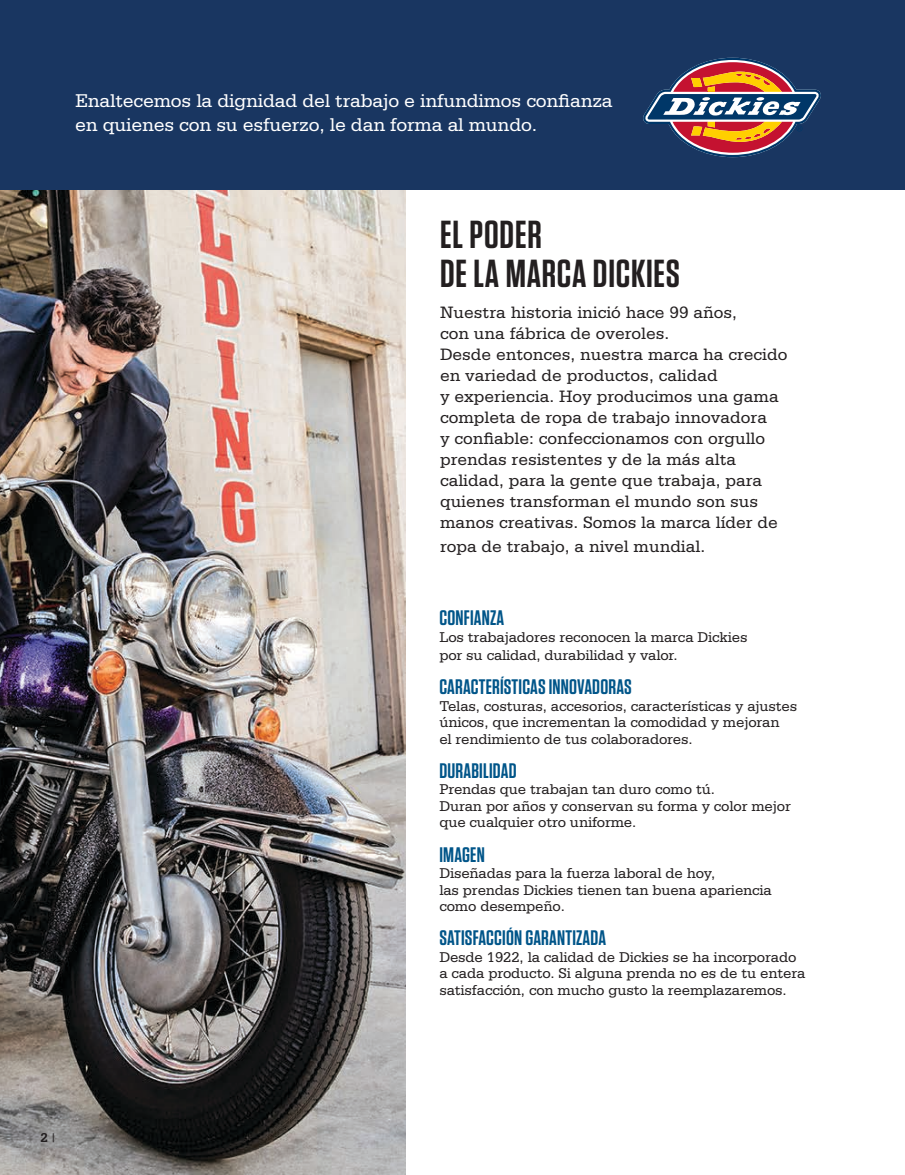
<style>
.page{position:relative;width:905px;height:1175px;background:#fff}
.page>*{position:absolute;margin:0;border:0;box-sizing:border-box;transform-origin:0 0}
.t1{font:600 39px/39px "Tungsten";letter-spacing:.02em;color:#231f20}
.t2{font:600 21px "Tungsten";letter-spacing:.01em;color:#005589}
.t3{font:19.5px/24px "Serifa";letter-spacing:-.01em;color:#fff}
.t4{font:17.4px/21px "Serifa";color:#231f20}
.t5{font:15px/16.5px "Serifa";letter-spacing:-.01em;color:#231f20}
.t6{font:700 13.5px "Serifa";color:#231f20}
.s1{font-size:9px}
</style>
<div class="page">
<img style="left:0;top:189px;width:406px;height:985px">
<div style="left:0;top:0;width:904px;height:189px;background:#193661"></div>
<svg style="left:643px;top:58px;width:178px;height:99px"></svg>
<h3 class="t3" style="left:75px;top:89px;width:539px">Enaltecemos la dignidad del trabajo e infundimos confianza en quienes con su esfuerzo, le dan forma al mundo.</h3>
<h1 class="t1" style="left:440px;top:215px;width:241px">EL PODER<br>DE LA MARCA DICKIES</h1>
<p class="t4" style="left:440px;top:302px;width:349px">Nuestra historia inició hace 99 años,<br>con una fábrica de overoles.<br>Desde entonces, nuestra marca ha crecido en variedad de productos, calidad<br>y experiencia. Hoy producimos una gama completa de ropa de trabajo innovadora<br>y confiable: confeccionamos con orgullo prendas resistentes y de la más alta calidad, para la gente que trabaja, para quienes transforman el mundo son sus manos creativas. Somos la marca líder de</p>
<p class="t4" style="left:440px;top:536px;width:266px">ropa de trabajo, a nivel mundial.</p>
<h2 class="t2" style="left:439px;top:607px;width:66px">CONFIANZA</h2>
<p class="t5" style="left:439px;top:628px;width:309px;line-height:18px">Los trabajadores reconocen la marca Dickies por su calidad, durabilidad y valor.</p>
<h2 class="t2" style="left:439px;top:675px;width:194px">CARACTERÍSTICAS INNOVADORAS</h2>
<p class="t5" style="left:439px;top:697px;width:359px">Telas, costuras, accesorios, características y ajustes únicos, que incrementan la comodidad y mejoran<br>el rendimiento de tus colaboradores.</p>
<h2 class="t2" style="left:439px;top:759px;width:79px">DURABILIDAD</h2>
<p class="t5" style="left:439px;top:781px;width:353px">Prendas que trabajan tan duro como tú.<br>Duran por años y conservan su forma y color mejor que cualquier otro uniforme.</p>
<h2 class="t2" style="left:439px;top:843px;width:47px">IMAGEN</h2>
<p class="t5" style="left:439px;top:865px;width:334px">Diseñadas para la fuerza laboral de hoy,<br>las prendas Dickies tienen tan buena apariencia como desempeño.</p>
<h2 class="t2" style="left:439px;top:927px;width:168px">SATISFACCIÓN GARANTIZADA</h2>
<p class="t5" style="left:439px;top:948px;width:367px">Desde 1922, la calidad de Dickies se ha incorporado a cada producto. Si alguna prenda no es de tu entera satisfacción, con mucho gusto la reemplazaremos.</p>
<p class="t6" style="left:40px;top:1129px;width:15px">2 <span class="s1">|</span></p>
</div>
